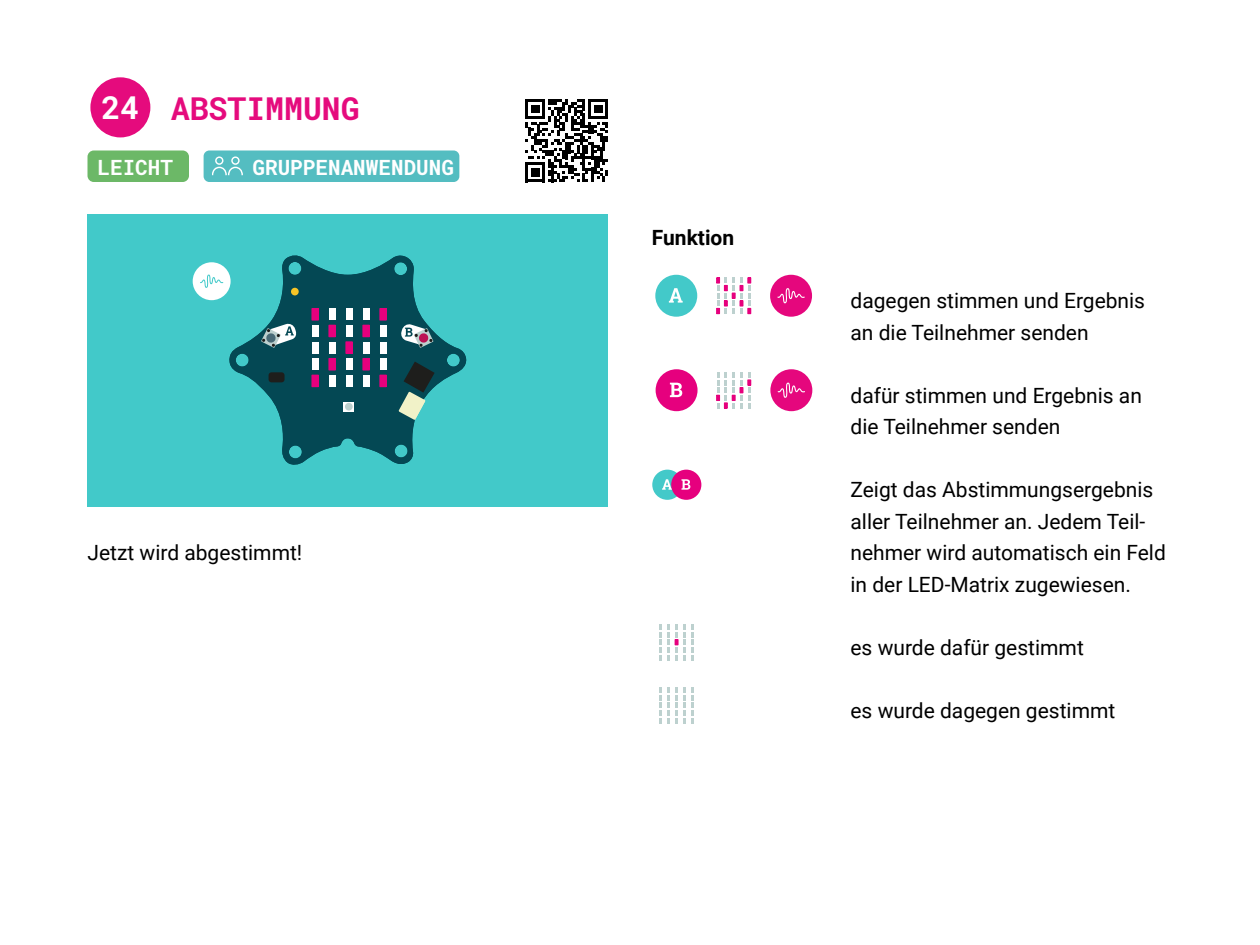
<style>
.page{position:relative;width:1260px;height:945px;background:#fff}
.page>*{position:absolute;margin:0;border:0;box-sizing:border-box;transform-origin:0 0}
.t1{font:700 31.5px "Roboto Mono";color:#e50b7d}
.t2{font:21px/31.5px "Roboto";color:#000}
.t3{font:700 21px "Roboto Mono";color:#fff}
.t4{font:700 21px "Roboto";color:#000}
.s1{color:#fff}
</style>
<div class="page">
<svg style="left:525px;top:99px;width:83px;height:83px"></svg>
<div style="left:90px;top:77px;width:60px;height:60px;background:#e50b7d;border-radius:50%"></div>
<div style="left:88px;top:214px;width:520px;height:292px;background:#42c9c9"></div>
<svg style="left:229px;top:255px;width:238px;height:210px;fill:#044854"></svg>
<svg style="left:344px;top:402px;width:10px;height:10px"></svg>
<div style="left:269px;top:372px;width:16px;height:10px;background:#1e1e1c;border-radius:3px"></div>
<div style="left:291px;top:288px;width:8px;height:7px;background:#f6c426;border-radius:4px"></div>
<svg style="left:399px;top:362px;width:36px;height:58px"></svg>
<div style="left:380px;top:375px;width:6px;height:12px;background:#e6007d"></div>
<div style="left:380px;top:375px;width:7px;height:12px;border:1px solid #e6007d"></div>
<div style="left:363px;top:375px;width:6px;height:12px;background:#fff"></div>
<div style="left:329px;top:375px;width:6px;height:12px;background:#fff"></div>
<div style="left:312px;top:375px;width:6px;height:12px;background:#e6007d"></div>
<div style="left:312px;top:375px;width:7px;height:12px;border:1px solid #e6007d"></div>
<div style="left:380px;top:358px;width:6px;height:12px;background:#fff"></div>
<div style="left:312px;top:358px;width:6px;height:12px;background:#fff"></div>
<div style="left:380px;top:309px;width:6px;height:11px;background:#e6007d"></div>
<div style="left:380px;top:308px;width:7px;height:12px;border:1px solid #e6007d"></div>
<div style="left:346px;top:309px;width:6px;height:11px;background:#fff"></div>
<div style="left:346px;top:375px;width:6px;height:12px;background:#fff"></div>
<div style="left:363px;top:358px;width:6px;height:12px;background:#e6007d"></div>
<div style="left:363px;top:358px;width:7px;height:12px;border:1px solid #e6007d"></div>
<div style="left:346px;top:358px;width:6px;height:12px;background:#fff"></div>
<div style="left:329px;top:358px;width:6px;height:12px;background:#e6007d"></div>
<div style="left:329px;top:358px;width:7px;height:12px;border:1px solid #e6007d"></div>
<div style="left:380px;top:342px;width:6px;height:11px;background:#fff"></div>
<div style="left:363px;top:342px;width:6px;height:11px;background:#fff"></div>
<div style="left:346px;top:342px;width:6px;height:11px;background:#e6007d"></div>
<div style="left:346px;top:341px;width:7px;height:13px;border:1px solid #e6007d"></div>
<div style="left:329px;top:342px;width:6px;height:11px;background:#fff"></div>
<div style="left:312px;top:342px;width:6px;height:11px;background:#fff"></div>
<div style="left:380px;top:325px;width:6px;height:12px;background:#fff"></div>
<div style="left:363px;top:325px;width:6px;height:12px;background:#e6007d"></div>
<div style="left:363px;top:325px;width:7px;height:12px;border:1px solid #e6007d"></div>
<div style="left:346px;top:325px;width:6px;height:12px;background:#fff"></div>
<div style="left:329px;top:325px;width:6px;height:12px;background:#e6007d"></div>
<div style="left:329px;top:325px;width:7px;height:12px;border:1px solid #e6007d"></div>
<div style="left:312px;top:325px;width:6px;height:12px;background:#fff"></div>
<div style="left:363px;top:309px;width:6px;height:11px;background:#fff"></div>
<div style="left:329px;top:309px;width:6px;height:11px;background:#fff"></div>
<div style="left:312px;top:309px;width:6px;height:11px;background:#e6007d"></div>
<div style="left:312px;top:308px;width:7px;height:12px;border:1px solid #e6007d"></div>
<div style="left:345px;top:403px;width:8px;height:8px;background:#bcd0ce;border-radius:4px"></div>
<svg style="left:261px;top:323px;width:36px;height:25px"></svg>
<svg style="left:400px;top:323px;width:33px;height:25px"></svg>
<div style="left:193px;top:262px;width:38px;height:38px;background:#fff;border-radius:50%"></div>
<svg style="left:200px;top:274px;width:24px;height:14px"></svg>
<div style="left:88px;top:150px;width:101px;height:32px;background:#6cb867;border-radius:6px"></div>
<svg style="left:770px;top:274px;width:43px;height:43px"></svg>
<svg style="left:770px;top:369px;width:43px;height:43px"></svg>
<svg style="left:652px;top:469px;width:50px;height:31px"></svg>
<svg style="left:655px;top:274px;width:97px;height:43px"></svg>
<svg style="left:655px;top:369px;width:97px;height:43px"></svg>
<svg style="left:659px;top:624px;width:35px;height:37px"></svg>
<svg style="left:659px;top:687px;width:35px;height:37px"></svg>
<div style="left:204px;top:150px;width:255px;height:32px;background:#54bdc1;border-radius:6px"></div>
<svg style="left:213px;top:156px;width:30px;height:20px"></svg>
<h1 class="t1" style="left:101px;top:86px;width:260px"><span class="s1">24</span> ABSTIMMUNG</h1>
<p class="t3" style="left:98px;top:152px;width:77px">LEICHT</p>
<p class="t3" style="left:253px;top:152px;width:203px">GRUPPENANWENDUNG</p>
<p class="t2" style="left:88px;top:536px;width:216px">Jetzt wird abgestimmt!</p>
<p class="t4" style="left:652px;top:223px;width:84px">Funktion</p>
<p class="t2" style="left:850px;top:284px;width:296px">dagegen stimmen und Ergebnis an die Teilnehmer senden</p>
<p class="t2" style="left:850px;top:379px;width:293px">dafür stimmen und Ergebnis an die Teilnehmer senden</p>
<p class="t2" style="left:850px;top:473px;width:317px">Zeigt das Abstimmungsergebnis aller Teilnehmer an. Jedem Teil&shy;nehmer wird automatisch ein Feld in der LED-Matrix zugewiesen.</p>
<p class="t2" style="left:850px;top:631px;width:235px">es wurde dafür gestimmt</p>
<p class="t2" style="left:850px;top:694px;width:266px">es wurde dagegen gestimmt</p>
</div>
